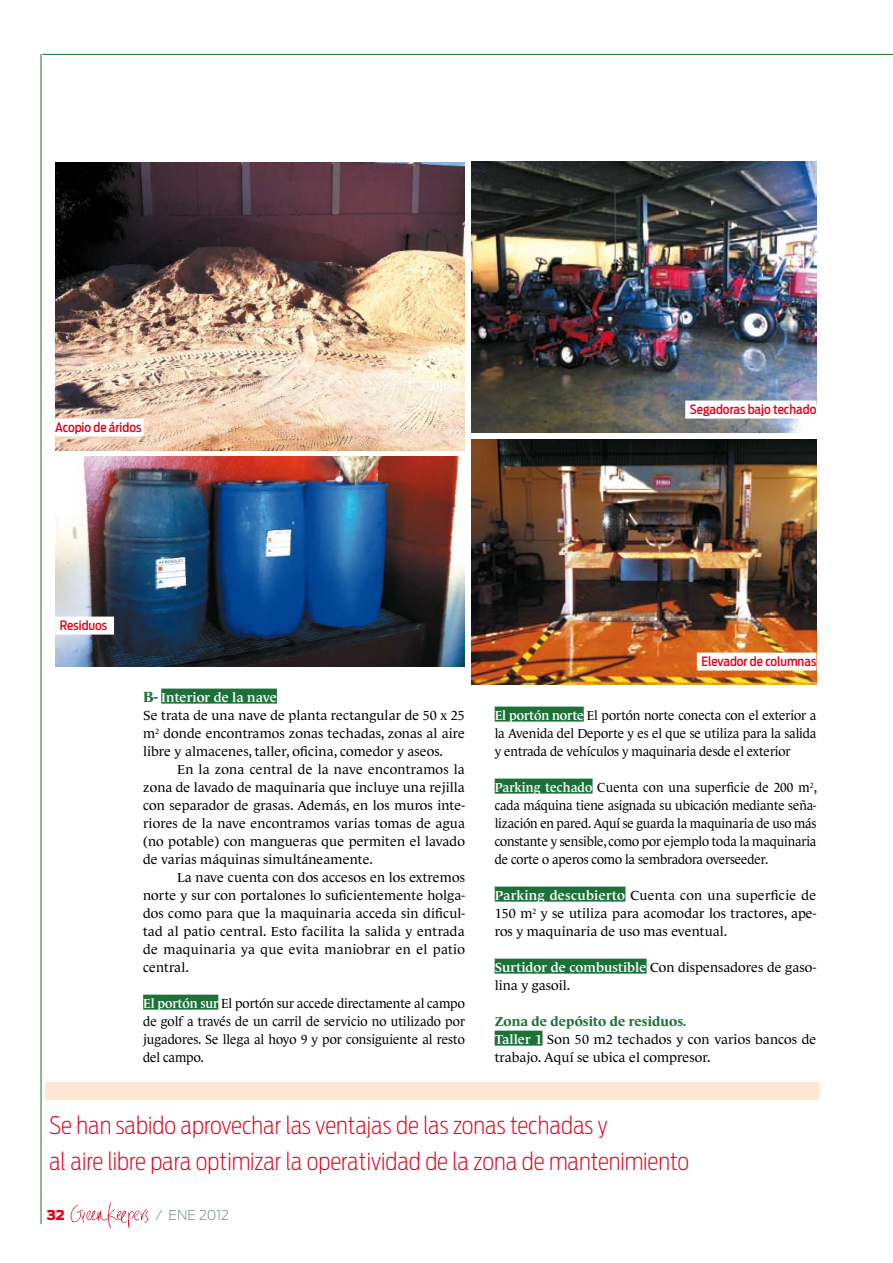
<style>
.page{position:relative;width:893px;height:1263px;background:#fff}
.page>*{position:absolute;margin:0;border:0;box-sizing:border-box;transform-origin:0 0}
.t1{font:200 24px/36px "Antenna Cond";color:#e2001a}
.t2{font:200 13.5px "Antenna";color:#697c86}
.t3{font:900 13.5px "Antenna";color:#e2001a}
.t4{font:13.35px/18px "Le Monde Journal";letter-spacing:.005em;color:#000;text-align:justify}
.t5{font:13.35px/18px "Le Monde Journal";letter-spacing:.005em;color:#000;text-align:justify;scale:.96 1}
.t6{font:500 12.75px "Antenna Cond";color:#e2001a}
.s1{font-weight:700;font-size:15px;color:#1b7137}
.s2{font-weight:600;color:#fff}
.s3{font-weight:700;color:#1b7137}
</style>
<div class="page">
<img style="left:70px;top:1201px;width:79px;height:28px">
<hr style="left:43px;top:54px;width:850px;height:1px;background:#1b7137">
<hr style="left:41px;top:54px;width:1px;height:1170px;background:#1b7137">
<div style="left:45px;top:1082px;width:774px;height:18px;background:#fde6d2"></div>
<div style="left:161px;top:689px;width:116px;height:15px;background:#1b7137"></div>
<div style="left:143px;top:995px;width:75px;height:15px;background:#1b7137"></div>
<img style="left:472px;top:162px;width:344px;height:270px">
<div style="left:495px;top:707px;width:89px;height:15px;background:#1b7137"></div>
<div style="left:495px;top:779px;width:98px;height:15px;background:#1b7137"></div>
<div style="left:495px;top:887px;width:130px;height:15px;background:#1b7137"></div>
<div style="left:495px;top:959px;width:152px;height:15px;background:#1b7137"></div>
<div style="left:495px;top:1031px;width:47px;height:15px;background:#1b7137"></div>
<img style="left:55px;top:162px;width:410px;height:288px">
<img style="left:55px;top:456px;width:410px;height:210px">
<img style="left:472px;top:439px;width:344px;height:245px">
<div style="left:55px;top:419px;width:89px;height:18px;background:#fff"></div>
<div style="left:55px;top:617px;width:59px;height:18px;background:#fff"></div>
<div style="left:685px;top:401px;width:131px;height:18px;background:#fff"></div>
<div style="left:697px;top:653px;width:119px;height:18px;background:#fff"></div>
<p class="t6" style="left:55px;top:420px;width:88px">Acopio de áridos</p>
<p class="t6" style="left:690px;top:402px;width:128px">Segadoras bajo techado</p>
<p class="t6" style="left:60px;top:618px;width:49px">Residuos</p>
<p class="t4" style="left:143px;top:688px;width:323px;text-align:left"><span class="s1">B-</span> <span class="s2">Interior de la nave<br></span>Se trata de una nave de planta rectangular de 50 x 25 m<sup>2</sup> donde encontramos zonas techadas, zonas al aire libre y almacenes, taller, oficina, comedor y aseos.</p>
<p class="t4" style="left:143px;top:760px;width:323px;text-indent:34px">En la zona central de la nave encontramos la zona de lavado de maquinaria que incluye una rejilla con separador de grasas. Además, en los muros inte&shy;riores de la nave encontramos varias tomas de agua (no potable) con mangueras que permiten el lavado de varias máquinas simultáneamente.</p>
<p class="t4" style="left:143px;top:868px;width:323px;text-indent:34px">La nave cuenta con dos accesos en los extremos norte y sur con portalones lo suficientemente holga&shy;dos como para que la maquinaria acceda sin dificul&shy;tad al patio central. Esto facilita la salida y entrada de maquinaria ya que evita maniobrar en el patio central.</p>
<p class="t4" style="left:143px;top:994px;width:323px"><span class="s2">El portón sur</span> El portón sur accede directamente al campo de golf a través de un carril de servicio no utilizado por jugadores. Se llega al hoyo 9 y por consiguiente al resto del campo.</p>
<p class="t6" style="left:701px;top:654px;width:117px">Elevador de columnas</p>
<p class="t4" style="left:495px;top:706px;width:323px"><span class="s2">El portón norte</span> El portón norte conecta con el exterior a la Avenida del Deporte y es el que se utiliza para la salida y entrada de vehículos y maquinaria desde el exterior</p>
<p class="t5" style="left:495px;top:778px;width:337px"><span class="s2">Parking techado</span> Cuenta con una superficie de 200 m<sup>2</sup>, cada máquina tiene asignada su ubicación mediante seña&shy;lización en pared. Aquí se guarda la maquinaria de uso más constante y sensible, como por ejemplo toda la maquinaria de corte o aperos como la sembradora overseeder.</p>
<p class="t4" style="left:495px;top:886px;width:323px"><span class="s2">Parking descubierto</span> Cuenta con una superficie de 150 m<sup>2</sup> y se utiliza para acomodar los tractores, ape&shy;ros y maquinaria de uso mas eventual.</p>
<p class="t4" style="left:495px;top:958px;width:323px"><span class="s2">Surtidor de combustible</span> Con dispensadores de gaso&shy;lina y gasoil.</p>
<p class="t4" style="left:495px;top:1012px;width:323px;text-align:left"><span class="s3">Zona de depósito de residuos.<br></span><span class="s2">Taller 1</span> Son 50 m2 techados y con varios bancos de trabajo. Aquí se ubica el compresor.</p>
<h1 class="t1" style="left:49px;top:1107px;width:641px">Se han sabido aprovechar las ventajas de las zonas techadas y<br>al aire libre para optimizar la operatividad de la zona de mantenimiento</h1>
<p class="t3" style="left:47px;top:1207px;width:20px">32</p>
<p class="t2" style="left:156px;top:1207px;width:75px">/ ENE 2012</p>
</div>
